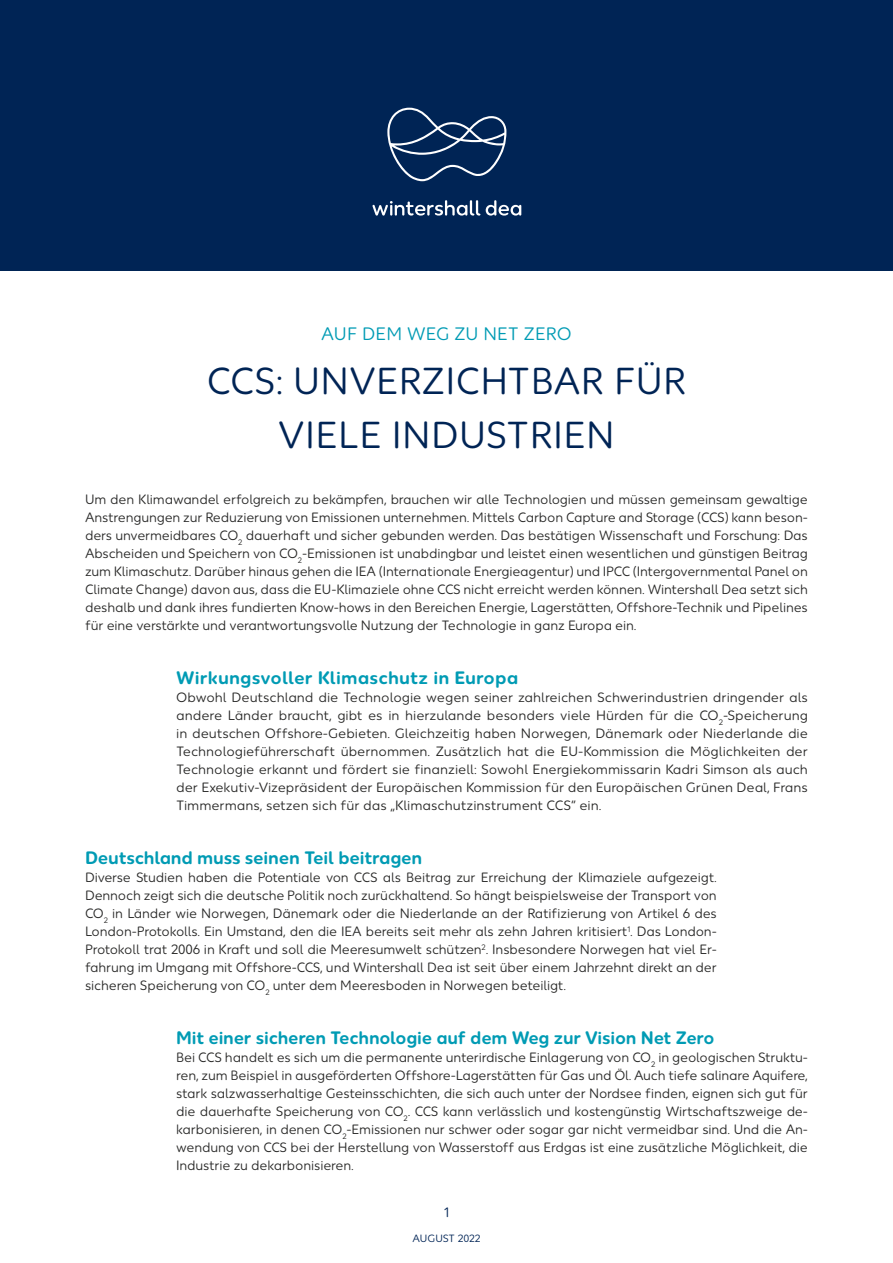
<style>
.page{position:relative;width:893px;height:1263px;background:#fff}
.page>*{position:absolute;margin:0;border:0;box-sizing:border-box;transform-origin:0 0}
.t1{font:37.5px/54px "Wintershall Dea";letter-spacing:.01em;color:#002455;text-align:center}
.Body{font:700 18px "Wintershall Dea";letter-spacing:-.01em;color:#009bb4}
.Body-2{font:700 18px "Wintershall Dea";letter-spacing:.01em;color:#009bb4}
.t2{font:18px "Wintershall Dea";letter-spacing:.01em;color:#009bb4}
.Body-3{font:13.5px/18px "Wintershall Dea";letter-spacing:-.01em;color:#272726;text-align:justify}
.WD_Copy{font:13.5px/18px "Wintershall Dea";letter-spacing:-.01em;color:#272726;text-align:justify}
.t3{font:13.5px "Wintershall Dea";color:#002455}
.t4{font:10.5px "Wintershall Dea";letter-spacing:-.005em;color:#002455}
</style>
<div class="page">
<div style="left:0;top:0;width:893px;height:270px;background:#002455"></div>
<svg style="left:387px;top:108px;width:119px;height:73px"></svg>
<svg style="left:372px;top:200px;width:108px;height:16px"></svg>
<svg style="left:486px;top:200px;width:35px;height:16px"></svg>
<p class="t2" style="left:321px;top:324px;width:252px">AUF DEM WEG ZU NET ZERO</p>
<p class="t1" style="left:207px;top:356px;width:481px">CCS: UNVERZICHTBAR FÜR<br>VIELE INDUSTRIEN</p>
<p class="WD_Copy" style="left:85px;top:491px;width:724px">Um den Klimawandel erfolgreich zu bekämpfen, brauchen wir alle Technologien und müssen gemeinsam gewaltige Anstrengungen zur Reduzierung von Emissionen unternehmen. Mittels Carbon Capture and Storage (CCS) kann beson&shy;ders unvermeidbares CO<sub>2</sub> dauerhaft und sicher gebunden werden. Das bestätigen Wissenschaft und Forschung: Das Abscheiden und Speichern von CO<sub>2</sub>-Emissionen ist unabdingbar und leistet einen wesentlichen und günstigen Beitrag zum Klimaschutz. Darüber hinaus gehen die IEA (Internationale Energieagentur) und IPCC (Intergovernmental Panel on Climate Change) davon aus, dass die EU-Klimaziele ohne CCS nicht erreicht werden können. Wintershall Dea setzt sich deshalb und dank ihres fundierten Know-hows in den Bereichen Energie, Lagerstätten, Offshore-Technik und Pipelines für eine verstärkte und verantwortungsvolle Nutzung der Technologie in ganz Europa ein.</p>
<p class="Body-2" style="left:176px;top:667px;width:344px">Wirkungsvoller Klimaschutz in Europa</p>
<p class="Body-3" style="left:176px;top:689px;width:633px">Obwohl Deutschland die Technologie wegen seiner zahlreichen Schwerindustrien dringender als andere Länder braucht, gibt es in hierzulande besonders viele Hürden für die CO<sub>2</sub>-Speicherung in deutschen Offshore-Gebieten. Gleichzeitig haben Norwegen, Dänemark oder Niederlande die Technologieführerschaft übernommen. Zusätzlich hat die EU-Kommission die Möglichkeiten der Technologie erkannt und fördert sie finanziell: Sowohl Energiekommissarin Kadri Simson als auch der Exekutiv-Vizepräsident der Europäischen Kommission für den Europäischen Grünen Deal, Frans Timmermans, setzen sich für das „Klimaschutzinstrument CCS“ ein.</p>
<p class="Body" style="left:85px;top:847px;width:339px">Deutschland muss seinen Teil beitragen</p>
<p class="Body-3" style="left:85px;top:869px;width:633px">Diverse Studien haben die Potentiale von CCS als Beitrag zur Erreichung der Klimaziele aufgezeigt.<br>Dennoch zeigt sich die deutsche Politik noch zurückhaltend. So hängt beispielsweise der Transport von CO<sub>2</sub> in Länder wie Norwegen, Dänemark oder die Niederlande an der Ratifizierung von Artikel 6 des London-Protokolls. Ein Umstand, den die IEA bereits seit mehr als zehn Jahren kritisiert<sup>1</sup>. Das London-Protokoll trat 2006 in Kraft und soll die Meeresumwelt schützen<sup>2</sup>. Insbesondere Norwegen hat viel Er&shy;fahrung im Umgang mit Offshore-CCS, und Wintershall Dea ist seit über einem Jahrzehnt direkt an der sicheren Speicherung von CO<sub>2</sub> unter dem Meeresboden in Norwegen beteiligt.</p>
<p class="Body" style="left:176px;top:1027px;width:540px">Mit einer sicheren Technologie auf dem Weg zur Vision Net Zero</p>
<p class="Body-3" style="left:176px;top:1049px;width:633px">Bei CCS handelt es sich um die permanente unterirdische Einlagerung von CO<sub>2</sub> in geologischen Struktu&shy;ren, zum Beispiel in ausgeförderten Offshore-Lagerstätten für Gas und Öl. Auch tiefe salinare Aquifere, stark salzwasserhaltige Gesteinsschichten, die sich auch unter der Nordsee finden, eignen sich gut für die dauerhafte Speicherung von CO<sub>2</sub>. CCS kann verlässlich und kostengünstig Wirtschaftszweige de&shy;karbonisieren, in denen CO<sub>2</sub>-Emissionen nur schwer oder sogar gar nicht vermeidbar sind. Und die An&shy;wendung von CCS bei der Herstellung von Wasserstoff aus Erdgas ist eine zusätzliche Möglichkeit, die Industrie zu dekarbonisieren.</p>
<p class="t3" style="left:444px;top:1204px;width:6px">1</p>
<p class="t4" style="left:412px;top:1232px;width:70px">AUGUST 2022</p>
</div>
